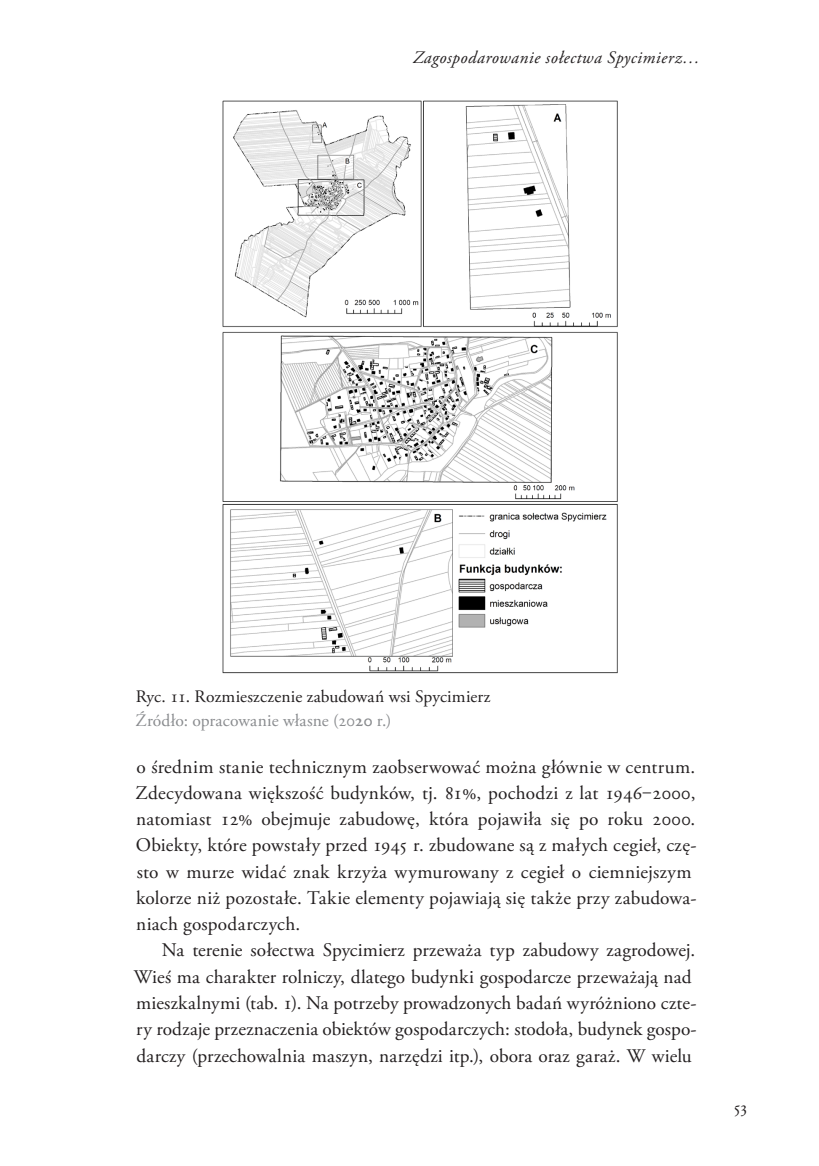
<style>
.page{position:relative;width:819px;height:1166px;background:#fff}
.page>*{position:absolute;margin:0;border:0;box-sizing:border-box;transform-origin:0 0}
.Akapit_2{font:19.25px/26.2px "Adobe Garamond Pro";letter-spacing:.015em;color:#231f20}
.Podpis_grafika{font:17.5px "Adobe Garamond Pro";letter-spacing:.01em;color:#231f20}
.t1{font:italic 17.5px "Adobe Garamond Pro";letter-spacing:.03em;color:#231f20}
.Podpis_grafika-2{font:17.5px "Adobe Garamond Pro";letter-spacing:.005em;color:#8a8c8f}
.s1{font-weight:600}
</style>
<div class="page">
<img style="left:222px;top:100px;width:396px;height:574px">
<p class="t1" style="left:413px;top:47px;width:288px">Zagospodarowanie sołectwa Spycimierz…</p>
<p class="Podpis_grafika" style="left:136px;top:686px;width:356px">Ryc. 11. Rozmieszczenie zabudowań wsi Spycimierz</p>
<p class="Podpis_grafika-2" style="left:136px;top:710px;width:257px">Źródło: opracowanie własne (20<span class="s1">20</span> r.)</p>
<p class="Akapit_2" style="left:135px;top:754px;width:563px">o średnim stanie technicznym zaobserwować można głównie w centrum.<br>Zdecydowana większość budynków, tj. 81%, pochodzi z lat 1946‒2000, natomiast 12% obejmuje zabudowę, która pojawiła się po roku 2000.<br>Obiekty, które powstały przed 1945 r. zbudowane są z małych cegieł, czę&shy;sto w murze widać znak krzyża wymurowany z cegieł o ciemniejszym kolorze niż pozostałe. Takie elementy pojawiają się także przy zabudowa&shy;niach gospodarczych.</p>
<p class="Akapit_2" style="left:134px;top:938px;width:564px;text-indent:28px">Na terenie sołectwa Spycimierz przeważa typ zabudowy zagrodowej.<br>Wieś ma charakter rolniczy, dlatego budynki gospodarcze przeważają nad mieszkalnymi (tab. 1). Na potrzeby prowadzonych badań wyróżniono czte&shy;ry rodzaje przeznaczenia obiektów gospodarczych: stodoła, budynek gospo&shy;darczy (przechowalnia maszyn, narzędzi itp.), obora oraz garaż. W wielu</p>
<p class="Podpis_grafika" style="left:733px;top:1097px;width:15px">53</p>
</div>
